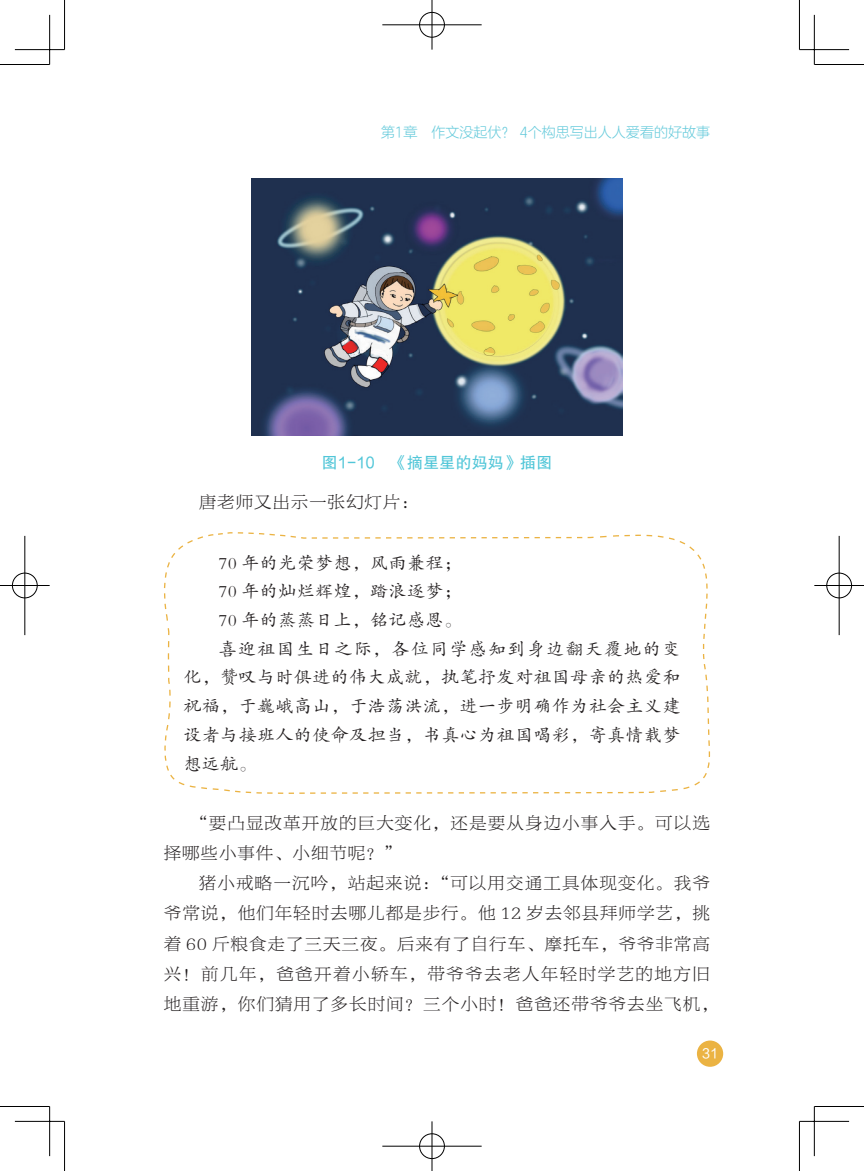
<style>
.page{position:relative;width:864px;height:1171px;background:#fff}
.page>*{position:absolute;margin:0;border:0;box-sizing:border-box;transform-origin:0 0}
.t1{font:17.5px/30.3px "FZBYKSK GBK1 0";letter-spacing:.06em;color:#231f20}
.t2{font:17.5px "FZKTK GBK1 0";letter-spacing:.05em;color:#231f20}
.t3{font:17.5px "FZKTK GBK1 0";letter-spacing:.105em;color:#231f20}
.t4{font:15.75px "FZHTK GBK1 0";letter-spacing:.025em;color:#51c6d8}
.t5{font:14px "FZLANTY XIANK GBK1 0";color:#65cadb}
.t6{font:13.12px "FZLTH3 K GBK1 0";color:#fff}
</style>
<div class="page">
<div style="left:696px;top:1040px;width:26px;height:27px;background:#ebb343;border-radius:50%"></div>
<svg style="left:164px;top:739px;width:1px;height:20px"></svg>
<svg style="left:163px;top:577px;width:2px;height:31px"></svg>
<svg style="left:165px;top:532px;width:545px;height:262px"></svg>
<img style="left:252px;top:179px;width:369px;height:257px">
<hr style="left:0;top:64px;width:50px;height:1px;background:#000">
<hr style="left:814px;top:64px;width:49px;height:1px;background:#000">
<hr style="left:0;top:1106px;width:50px;height:1px;background:#000">
<hr style="left:814px;top:1106px;width:49px;height:1px;background:#000">
<hr style="left:64px;top:0;width:1px;height:50px;background:#000">
<hr style="left:64px;top:1121px;width:1px;height:50px;background:#000">
<hr style="left:798px;top:0;width:1px;height:50px;background:#000">
<hr style="left:798px;top:1121px;width:1px;height:50px;background:#000">
<hr style="left:15px;top:49px;width:49px;height:1px;background:#000">
<hr style="left:799px;top:49px;width:49px;height:1px;background:#000">
<hr style="left:15px;top:1121px;width:49px;height:1px;background:#000">
<hr style="left:799px;top:1121px;width:49px;height:1px;background:#000">
<hr style="left:49px;top:15px;width:1px;height:49px;background:#000">
<hr style="left:49px;top:1106px;width:1px;height:50px;background:#000">
<hr style="left:813px;top:15px;width:1px;height:49px;background:#000">
<hr style="left:813px;top:1106px;width:1px;height:50px;background:#000">
<div style="left:418px;top:11px;width:27px;height:27px;border:2px solid #fff;border-radius:50%"></div>
<hr style="left:382px;top:24px;width:99px;height:2px;background:#fff">
<hr style="left:430px;top:0;width:3px;height:50px;background:#fff">
<div style="left:419px;top:12px;width:25px;height:25px;border:1px solid #000;border-radius:50%"></div>
<hr style="left:382px;top:25px;width:99px;height:1px;background:#000">
<hr style="left:431px;top:0;width:1px;height:50px;background:#000">
<div style="left:418px;top:1132px;width:27px;height:28px;border:2px solid #fff;border-radius:50%"></div>
<hr style="left:382px;top:1145px;width:99px;height:2px;background:#fff">
<hr style="left:430px;top:1121px;width:3px;height:50px;background:#fff">
<div style="left:419px;top:1133px;width:25px;height:26px;border:1px solid #000;border-radius:50%"></div>
<hr style="left:382px;top:1146px;width:99px;height:1px;background:#000">
<hr style="left:431px;top:1121px;width:1px;height:50px;background:#000">
<div style="left:11px;top:572px;width:27px;height:27px;border:2px solid #fff;border-radius:50%"></div>
<hr style="left:0;top:584px;width:50px;height:3px;background:#fff">
<hr style="left:24px;top:536px;width:2px;height:99px;background:#fff">
<div style="left:12px;top:573px;width:25px;height:25px;border:1px solid #000;border-radius:50%"></div>
<hr style="left:0;top:585px;width:50px;height:1px;background:#000">
<hr style="left:25px;top:536px;width:1px;height:99px;background:#000">
<div style="left:825px;top:572px;width:27px;height:27px;border:2px solid #fff;border-radius:50%"></div>
<hr style="left:814px;top:584px;width:49px;height:3px;background:#fff">
<hr style="left:837px;top:536px;width:3px;height:99px;background:#fff">
<div style="left:826px;top:573px;width:25px;height:25px;border:1px solid #000;border-radius:50%"></div>
<hr style="left:814px;top:585px;width:49px;height:1px;background:#000">
<hr style="left:838px;top:536px;width:1px;height:99px;background:#000">
<p class="t5" style="left:381px;top:124px;width:330px">第1章　作文没起伏？ 4个构思写出人人爱看的好故事</p>
<p class="t4" style="left:321px;top:454px;width:232px">图1-10　《摘星星的妈妈》插图</p>
<p class="t1" style="left:199px;top:487px;width:221px">唐老师又出示一张幻灯片：</p>
<p class="t2" style="left:219px;top:553px;width:244px">70 年的光荣梦想，风雨兼程；</p>
<p class="t2" style="left:219px;top:582px;width:244px">70 年的灿烂辉煌，踏浪逐梦；</p>
<p class="t2" style="left:219px;top:611px;width:244px">70 年的蒸蒸日上，铭记感恩。</p>
<p class="t3" style="left:219px;top:640px;width:462px">喜迎祖国生日之际，各位同学感知到身边翻天覆地的变</p>
<p class="t2" style="left:184px;top:668px;width:498px">化，赞叹与时俱进的伟大成就，执笔抒发对祖国母亲的热爱和</p>
<p class="t2" style="left:184px;top:697px;width:498px">祝福，于巍峨高山，于浩荡洪流，进一步明确作为社会主义建</p>
<p class="t2" style="left:184px;top:726px;width:498px">设者与接班人的使命及担当，书真心为祖国喝彩，寄真情载梦</p>
<p class="t2" style="left:184px;top:754px;width:74px">想远航。</p>
<p class="t1" style="left:164px;top:808px;width:547px;text-indent:26px">“要凸显改革开放的巨大变化，还是要从身边小事入手。可以选择哪些小事件、小细节呢？”</p>
<p class="t1" style="left:164px;top:868px;width:556px;text-indent:35px">猪小戒略一沉吟，站起来说：“可以用交通工具体现变化。我爷爷常说，他们年轻时去哪儿都是步行。他 12 岁去邻县拜师学艺，挑着 60 斤粮食走了三天三夜。后来有了自行车、摩托车，爷爷非常高兴！前几年，爸爸开着小轿车，带爷爷去老人年轻时学艺的地方旧地重游，你们猜用了多长时间？三个小时！爸爸还带爷爷去坐飞机，</p>
<p class="t6" style="left:701px;top:1046px;width:17px">31</p>
</div>
